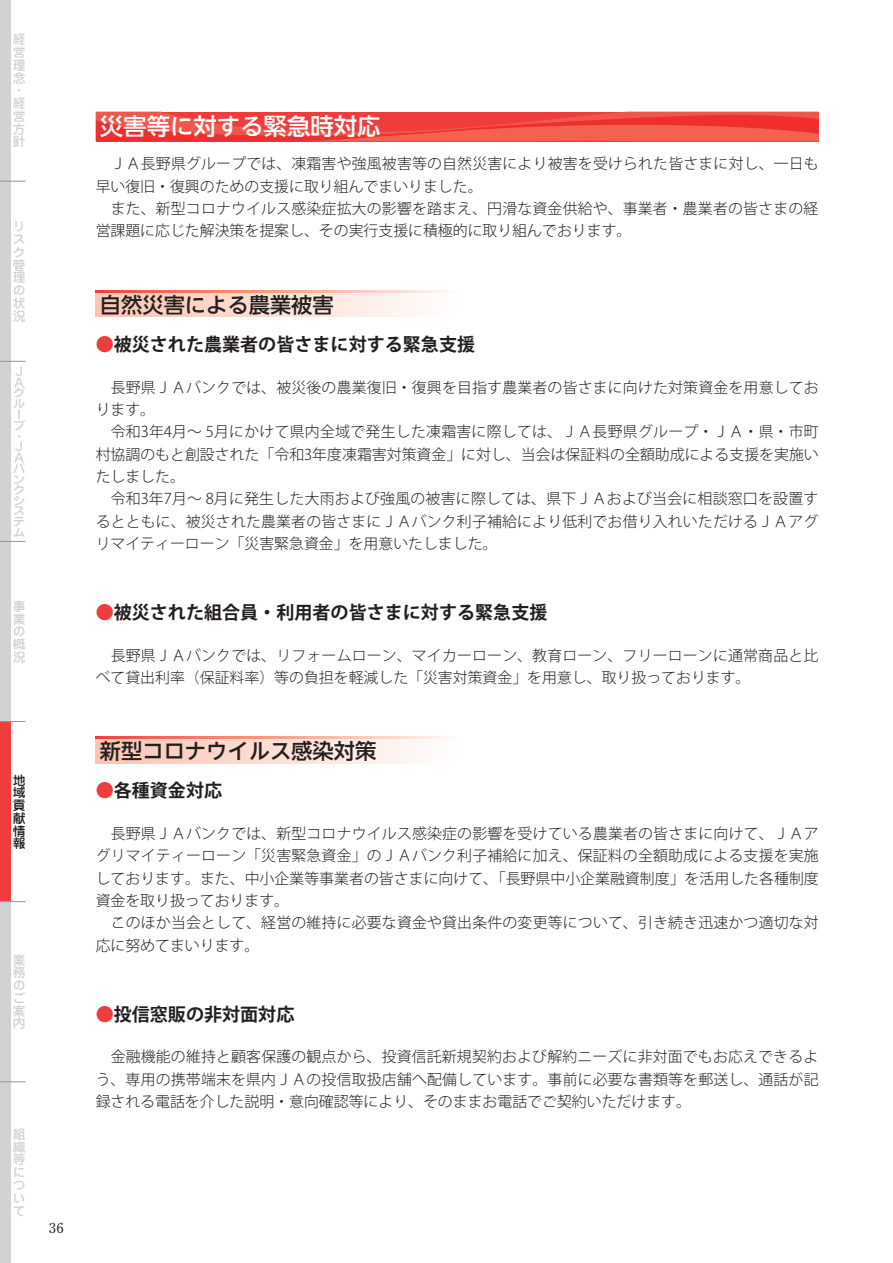
<style>
.page{position:relative;width:893px;height:1263px;background:#fff}
.page>*{position:absolute;margin:0;border:0;box-sizing:border-box;transform-origin:0 0}
.t1{font:500 23.4px "UD Shin Go NT Pr 6 N";color:#fff}
.t2{font:500 21.3px "UD Shin Go NT Pr 6 N";color:#231f20}
.t3{font:700 18px "Koz Go Pr 6 N";color:#231f20}
.t4{font:300 14.85px/22.4px "Koz Go Pr 6 N";letter-spacing:.015em;color:#231f20}
.t5{font:700 13.8px "Futo Min A101 Pr 6 N";color:#231f20}
.t6{font:500 12.75px/12.8px "Jun 34 Pro";color:#d1d2d4;text-align:justify}
.t7{font:500 12.75px/12.8px "Jun 34 Pro";color:#231f20;text-align:justify}
.t8{font:500 11.85px/10.6px "Jun 34 Pro";color:#d1d2d4;scale:1.08 1}
.s1{color:#ee3d3c}
</style>
<div class="page">
<div style="left:0;top:0;width:11px;height:181px;background:#d1d2d4"></div>
<div style="left:0;top:181px;width:11px;height:180px;background:#d1d2d4"></div>
<div style="left:0;top:361px;width:11px;height:180px;background:#d1d2d4"></div>
<div style="left:0;top:541px;width:11px;height:180px;background:#d1d2d4"></div>
<div style="left:0;top:721px;width:11px;height:181px;background:#ee3d3c"></div>
<div style="left:0;top:902px;width:11px;height:180px;background:#d1d2d4"></div>
<div style="left:0;top:1082px;width:11px;height:181px;background:#d1d2d4"></div>
<svg style="left:0;top:181px;width:26px;height:1px"></svg>
<svg style="left:0;top:361px;width:26px;height:1px"></svg>
<svg style="left:0;top:541px;width:26px;height:1px"></svg>
<svg style="left:0;top:721px;width:26px;height:1px"></svg>
<svg style="left:0;top:901px;width:26px;height:1px"></svg>
<svg style="left:0;top:1081px;width:26px;height:1px"></svg>
<svg style="left:96px;top:292px;width:350px;height:25px;background:#fcdcd1"></svg>
<svg style="left:96px;top:290px;width:350px;height:2px"></svg>
<div style="left:96px;top:737px;width:361px;height:26px;background:linear-gradient(to right,#fbc3b1,#fefdfb)"></div>
<svg style="left:96px;top:737px;width:361px;height:2px"></svg>
<svg style="left:96px;top:112px;width:723px;height:29px;background:#ef4841"></svg>
<p class="t6" style="left:13px;top:32px;width:14px;text-align:left">経営理念・経営方針</p>
<p class="t6" style="left:13px;top:219px;width:14px;text-align:left">リスク管理の状況</p>
<p class="t8" style="left:13px;top:364px;width:13px">Ｊ<br>Ａグループ</p>
<p class="t8" style="left:13px;top:430px;width:13px">・<br>Ｊ<br>Ａバンクシステム</p>
<p class="t6" style="left:13px;top:598px;width:14px">事業の概況</p>
<p class="t7" style="left:13px;top:772px;width:14px">地域貢献情報</p>
<p class="t6" style="left:13px;top:952px;width:14px">業務のご案内</p>
<p class="t6" style="left:13px;top:1126px;width:14px">組織等について</p>
<p class="t5" style="left:49px;top:1217px;width:16px">36</p>
<h1 class="t1" style="left:100px;top:108px;width:282px">災害等に対する緊急時対応</h1>
<p class="t4" style="left:96px;top:153px;width:725px">　ＪＡ長野県グループでは、凍霜害や強風被害等の自然災害により被害を受けられた皆さまに対し、一日も早い復旧・復興のための支援に取り組んでまいりました。<br>　また、新型コロナウイルス感染症拡大の影響を踏まえ、円滑な資金供給や、事業者・農業者の皆さまの経営課題に応じた解決策を提案し、その実行支援に積極的に取り組んでおります。</p>
<h2 class="t2" style="left:100px;top:287px;width:235px">自然災害による農業被害</h2>
<p class="t3" style="left:96px;top:334px;width:381px"><span class="s1">●</span>被災された農業者の皆さまに対する緊急支援</p>
<p class="t4" style="left:96px;top:376px;width:725px">　長野県ＪＡバンクでは、被災後の農業復旧・復興を目指す農業者の皆さまに向けた対策資金を用意しております。<br>　令和3年4月～ 5月にかけて県内全域で発生した凍霜害に際しては、ＪＡ長野県グループ・ＪＡ・県・市町村協調のもと創設された「令和3年度凍霜害対策資金」に対し、当会は保証料の全額助成による支援を実施いたしました。<br>　令和3年7月～ 8月に発生した大雨および強風の被害に際しては、県下ＪＡおよび当会に相談窓口を設置するとともに、被災された農業者の皆さまにＪＡバンク利子補給により低利でお借り入れいただけるＪＡアグリマイティーローン「災害緊急資金」を用意いたしました。</p>
<p class="t3" style="left:96px;top:602px;width:453px"><span class="s1">●</span>被災された組合員・利用者の皆さまに対する緊急支援</p>
<p class="t4" style="left:96px;top:644px;width:724px">　長野県ＪＡバンクでは、リフォームローン、マイカーローン、教育ローン、フリーローンに通常商品と比べて貸出利率（保証料率）等の負担を軽減した「災害対策資金」を用意し、取り扱っております。</p>
<h2 class="t2" style="left:100px;top:734px;width:278px">新型コロナウイルス感染対策</h2>
<p class="t3" style="left:96px;top:780px;width:128px"><span class="s1">●</span>各種資金対応</p>
<p class="t4" style="left:96px;top:823px;width:725px">　長野県ＪＡバンクでは、新型コロナウイルス感染症の影響を受けている農業者の皆さまに向けて、ＪＡアグリマイティーローン「災害緊急資金」のＪＡバンク利子補給に加え、保証料の全額助成による支援を実施しております。また、中小企業等事業者の皆さまに向けて、「長野県中小企業融資制度」を活用した各種制度資金を取り扱っております。<br>　このほか当会として、経営の維持に必要な資金や貸出条件の変更等について、引き続き迅速かつ適切な対応に努めてまいります。</p>
<p class="t3" style="left:96px;top:1004px;width:200px"><span class="s1">●</span>投信窓販の非対面対応</p>
<p class="t4" style="left:96px;top:1046px;width:724px;text-align:justify">　金融機能の維持と顧客保護の観点から、投資信託新規契約および解約ニーズに非対面でもお応えできるよう、専用の携帯端末を県内ＪＡの投信取扱店舗へ配備しています。事前に必要な書類等を郵送し、通話が記録される電話を介した説明・意向確認等により、そのままお電話でご契約いただけます。</p>
</div>
